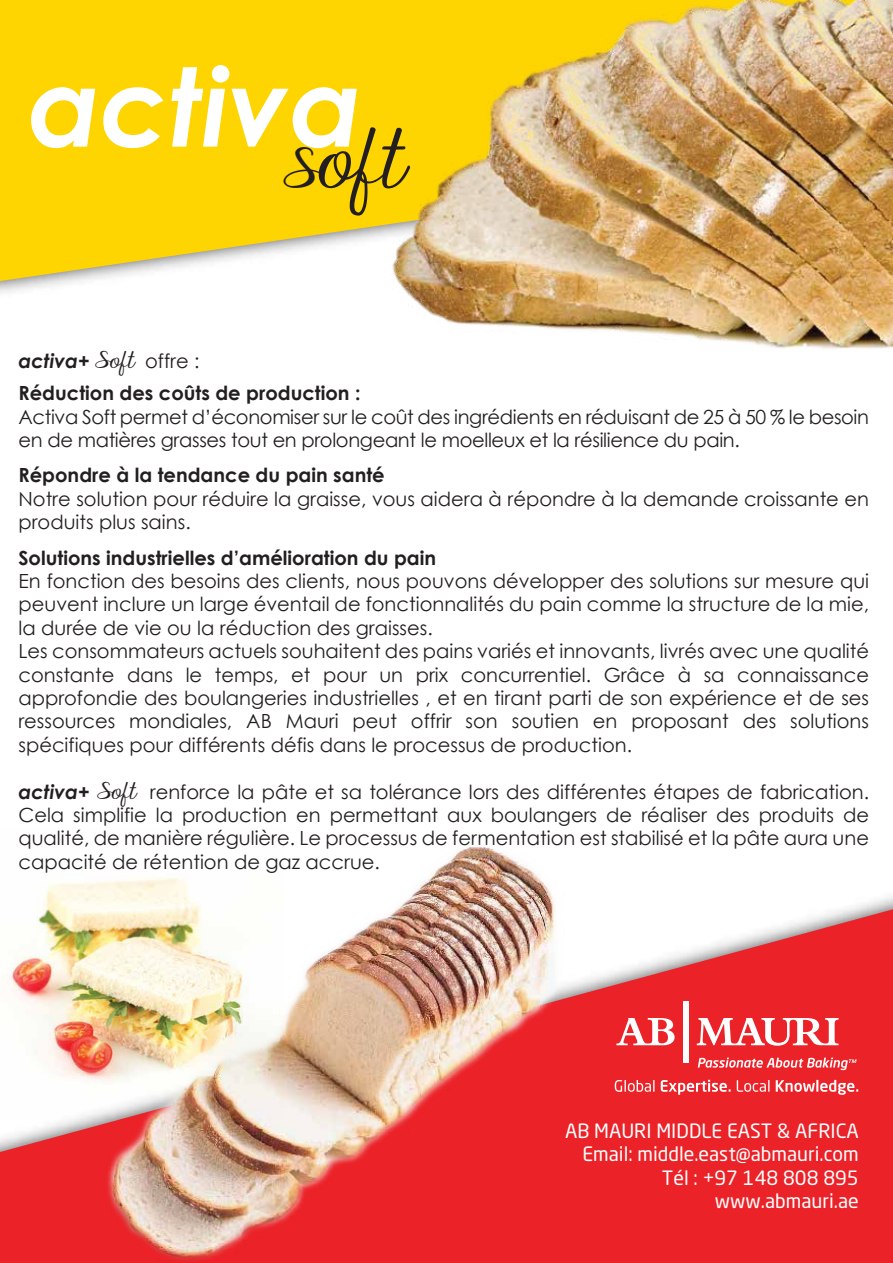
<style>
.page{position:relative;width:893px;height:1263px;background:#fff}
.page>*{position:absolute;margin:0;border:0;box-sizing:border-box;transform-origin:0 0}
.t1{font:69.15px "Janda Elegant Handwriting";color:#231f20}
.t2{font:19.5px/23.4px "Century Gothic";color:#231f20}
.t3{font:19.5px/23.4px "Century Gothic";letter-spacing:-.02em;color:#231f20}
.t4{font:700 19.5px/32.4px "Century Gothic";color:#231f20}
.t5{font:19.5px/23.4px "Neo Sans Std";color:#fff;text-align:right}
.s1{font-size:46.5px}
.s2{font-style:italic}
.s3{font-family:"Janda Elegant Handwriting";font-weight:400}
.s4{font-weight:400}
.s5{font-weight:700;font-style:italic}
.s6{font-family:"Janda Elegant Handwriting"}
</style>
<div class="page">
<div style="left:812px;top:909px;width:81px;height:354px;background:#eb2228"></div>
<svg style="left:0;top:0;width:357px;height:281px;background:#fbd61d"></svg>
<img style="left:357px;top:0;width:536px;height:349px">
<svg style="left:31px;top:87px;width:64px;height:61px"></svg>
<svg style="left:103px;top:87px;width:60px;height:61px"></svg>
<svg style="left:171px;top:65px;width:186px;height:83px"></svg>
<img style="left:0;top:847px;width:812px;height:416px">
<img style="left:0;top:847px;width:283px;height:272px">
<svg style="left:616px;top:1018px;width:59px;height:27px"></svg>
<svg style="left:697px;top:1018px;width:142px;height:28px"></svg>
<div style="left:683px;top:1001px;width:5px;height:61px;background:#fff"></div>
<svg style="left:698px;top:1057px;width:159px;height:13px;background:#f06367"></svg>
<svg style="left:615px;top:1080px;width:39px;height:12px"></svg>
<svg style="left:661px;top:1080px;width:70px;height:15px"></svg>
<svg style="left:737px;top:1080px;width:32px;height:12px"></svg>
<svg style="left:776px;top:1080px;width:82px;height:15px"></svg>
<h1 class="t1" style="left:283px;top:109px;width:121px"><span class="s1">S</span>oft</h1>
<p class="t4" style="left:19px;top:344px;width:344px"><span class="s2">activa+</span> <span class="s3">Soft</span> <span class="s4">offre :<br></span>Réduction des coûts de production :</p>
<p class="t3" style="left:19px;top:405px;width:852px">Activa Soft permet d’économiser sur le coût des ingrédients en réduisant de 25 à 50 % le besoin en de matières grasses tout en prolongeant le moelleux et la résilience du pain.</p>
<p class="t4" style="left:19px;top:458px;width:368px">Répondre à la tendance du pain santé</p>
<p class="t2" style="left:19px;top:487px;width:852px">Notre solution pour réduire la graisse, vous aidera à répondre à la demande croissante en produits plus sains.</p>
<p class="t4" style="left:19px;top:540px;width:419px">Solutions industrielles d’amélioration du pain</p>
<p class="t2" style="left:19px;top:569px;width:852px">En fonction des besoins des clients, nous pouvons développer des solutions sur mesure qui peuvent inclure un large éventail de fonctionnalités du pain comme la structure de la mie, la durée de vie ou la réduction des graisses.<br>Les consommateurs actuels souhaitent des pains variés et innovants, livrés avec une qualité constante dans le temps, et pour un prix concurrentiel. Grâce à sa connaissance approfondie des boulangeries industrielles , et en tirant parti de son expérience et de ses ressources mondiales, AB Mauri peut offrir son soutien en proposant des solutions spécifiques pour différents défis dans le processus de production.</p>
<p class="t2" style="left:19px;top:780px;width:852px;text-align:justify"><span class="s5">activa+</span> <span class="s6">Soft</span> renforce la pâte et sa tolérance lors des différentes étapes de fabrication.<br>Cela simplifie la production en permettant aux boulangers de réaliser des produits de qualité, de manière régulière. Le processus de fermentation est stabilisé et la pâte aura une capacité de rétention de gaz accrue.</p>
<p class="t5" style="left:565px;top:1119px;width:295px">AB MAURI MIDDLE EAST &amp; AFRICA<br>Email: middle.east@abmauri.com<br>Tél : +97 148 808 895 www.abmauri.ae</p>
</div>
